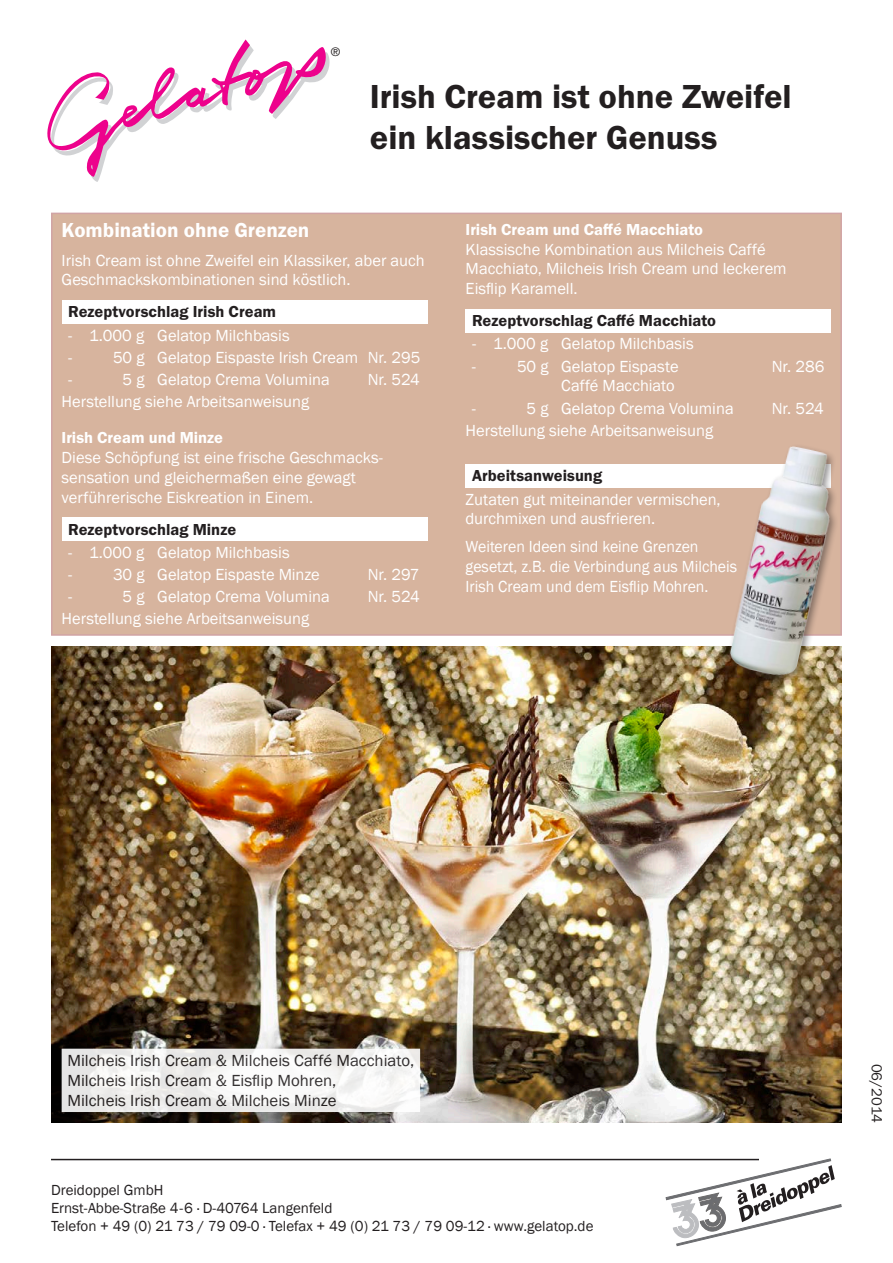
<style>
.page{position:relative;width:893px;height:1263px;background:#fff}
.page>*{position:absolute;margin:0;border:0;box-sizing:border-box;transform-origin:0 0}
.t1{font:34.5px/41.4px "Franklin Gothic URW Dem";color:#231f20}
.t2{font:21px "Franklin Gothic URW Dem";color:#fff}
.t3{font:16.5px/19.8px "Franklin Gothic";color:#fff}
.t4{font:16.5px/19.8px "Franklin Gothic";color:#231f20}
.t5{font:16.5px/19.8px "Franklin Gothic";color:#fff;scale:.96 1}
.t6{font:16.5px "Franklin Gothic URW Dem";color:#231f20}
.t7{font:16.5px "Franklin Gothic URW Dem";color:#fff}
.t8{font:15px/18px "Franklin Gothic";color:#231f20}
.t9{font:15px "Franklin Gothic URW Boo";color:#231f20}
.t10{font:11.85px "Helvetica Neue";color:#231f20}
</style>
<div class="page">
<img style="left:52px;top:646px;width:789px;height:477px">
<div style="left:51px;top:213px;width:791px;height:423px;background:#d7b49e;border:2px solid #d1a4a5"></div>
<div style="left:62px;top:1049px;width:357px;height:62px;background:linear-gradient(to bottom,#f4f3f2,#f1f1f0)"></div>
<div style="left:62px;top:1049px;width:358px;height:63px;border:2px solid #fff"></div>
<div style="left:466px;top:309px;width:365px;height:23px;background:#fff"></div>
<div style="left:466px;top:464px;width:365px;height:24px;background:#fff"></div>
<img style="left:708px;top:431px;width:134px;height:255px">
<div style="left:62px;top:300px;width:365px;height:24px;background:#fff"></div>
<div style="left:62px;top:517px;width:365px;height:24px;background:#fff"></div>
<svg style="left:666px;top:1159px;width:175px;height:87px"></svg>
<hr style="left:51px;top:1159px;width:708px;height:1px;background:#231f20">
<svg style="left:47px;top:39px;width:283px;height:143px"></svg>
<p class="t10" style="left:331px;top:44px;width:11px">®</p>
<h1 class="t1" style="left:370px;top:75px;width:423px">Irish Cream ist ohne Zweifel ein klassischer Genuss</h1>
<p class="t2" style="left:62px;top:217px;width:249px">Kombination ohne Grenzen</p>
<p class="t3" style="left:62px;top:250px;width:365px">Irish Cream ist ohne Zweifel ein Klassiker, aber auch<br>Geschmackskombinationen sind köstlich.</p>
<p class="t6" style="left:68px;top:302px;width:210px">Rezeptvorschlag Irish Cream</p>
<p class="t3" style="left:68px;top:324px;width:223px;line-height:22.2px">- 1.000 g Gelatop Milchbasis -</p>
<p class="t3" style="left:113px;top:348px;width:309px">50 g Gelatop Eispaste Irish Cream Nr. 295</p>
<p class="t3" style="left:68px;top:370px;width:6px">-</p>
<p class="t3" style="left:123px;top:370px;width:209px">5 g Gelatop Crema Volumina</p>
<p class="t3" style="left:368px;top:370px;width:53px">Nr. 524</p>
<p class="t3" style="left:62px;top:392px;width:249px">Herstellung siehe Arbeitsanweisung</p>
<p class="t7" style="left:62px;top:427px;width:163px">Irish Cream und Minze</p>
<p class="t3" style="left:62px;top:448px;width:323px">Diese Schöpfung ist eine frische Geschmacks&shy;sensation und gleichermaßen eine gewagt -verführerische Eiskreation in Einem.</p>
<p class="t6" style="left:68px;top:519px;width:170px">Rezeptvorschlag Minze</p>
<p class="t3" style="left:68px;top:541px;width:223px;line-height:22.2px">- 1.000 g Gelatop Milchbasis -</p>
<p class="t3" style="left:113px;top:565px;width:208px">30 g Gelatop Eispaste Minze</p>
<p class="t3" style="left:368px;top:565px;width:53px">Nr. 297</p>
<p class="t3" style="left:68px;top:587px;width:6px">-</p>
<p class="t3" style="left:123px;top:587px;width:209px">5 g Gelatop Crema Volumina</p>
<p class="t3" style="left:368px;top:587px;width:53px">Nr. 524</p>
<p class="t3" style="left:62px;top:609px;width:249px">Herstellung siehe Arbeitsanweisung</p>
<p class="t7" style="left:466px;top:219px;width:239px">Irish Cream und Caffé Macchiato</p>
<p class="t3" style="left:466px;top:240px;width:323px">Klassische Kombination aus Milcheis Caffé<br>Macchiato, Milcheis Irish Cream und leckerem -Eisflip Karamell.</p>
<p class="t6" style="left:472px;top:310px;width:245px">Rezeptvorschlag Caffé Macchiato</p>
<p class="t3" style="left:472px;top:333px;width:223px;line-height:22.2px">- 1.000 g Gelatop Milchbasis -</p>
<p class="t3" style="left:517px;top:356px;width:163px;text-align:right">50 g Gelatop Eispaste<br>Caffé Macchiato</p>
<p class="t3" style="left:772px;top:356px;width:54px">Nr. 286</p>
<p class="t3" style="left:472px;top:398px;width:6px">-</p>
<p class="t3" style="left:527px;top:398px;width:209px">5 g Gelatop Crema Volumina</p>
<p class="t3" style="left:772px;top:398px;width:53px">Nr. 524</p>
<p class="t3" style="left:466px;top:421px;width:249px">Herstellung siehe Arbeitsanweisung</p>
<p class="t6" style="left:472px;top:466px;width:132px">Arbeitsanweisung</p>
<p class="t3" style="left:466px;top:490px;width:257px">Zutaten gut miteinander vermischen, durchmixen und ausfrieren.</p>
<p class="t5" style="left:466px;top:537px;width:284px">Weiteren Ideen sind keine Grenzen gesetzt, z.B. die Verbindung aus Milcheis<br>Irish Cream und dem Eisflip Mohren.</p>
<p class="t4" style="left:67px;top:1051px;width:348px">Milcheis Irish Cream &amp; Milcheis Caffé Macchiato,<br>Milcheis Irish Cream &amp; Eisflip Mohren,<br>Milcheis Irish Cream &amp; Milcheis Minze</p>
<p class="t8" style="left:51px;top:1181px;width:544px">Dreidoppel GmbH<br>Ernst-Abbe-Straße 4-6 · D-40764 Langenfeld<br>Telefon + 49 (0) 21 73 / 79 09-0 · Telefax + 49 (0) 21 73 / 79 09-12 · www.gelatop.de</p>
<p class="t9" style="left:886px;top:1064px;width:61px;rotate:90deg">06/2014</p>
</div>
